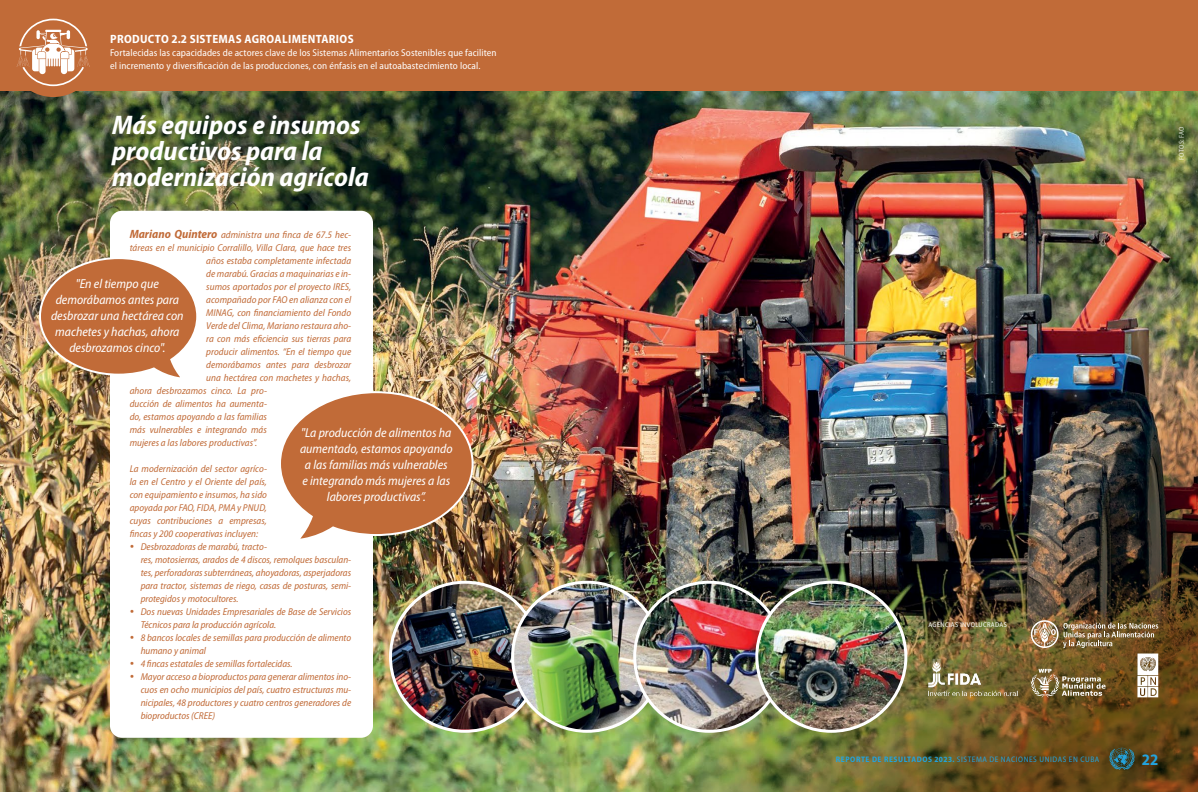
<style>
.page{position:relative;width:1198px;height:792px;background:#fff}
.page>*{position:absolute;margin:0;border:0;box-sizing:border-box;transform-origin:0 0}
.t1{font:italic 700 semi-condensed 27px/26px "Myriad Pro";color:#fff}
.t2{font:700 semi-condensed 16px "Myriad Pro";color:#23a3dd}
.t3{font:italic semi-condensed 13px/16px "Myriad Pro";color:#fff;text-align:center}
.t4{font:700 semi-condensed 12px "Myriad Pro";letter-spacing:.03em;color:#fff}
.t5{font:italic semi-condensed 10px "Myriad Pro";letter-spacing:.005em;color:#c16b38}
.t6{font:semi-condensed 10px/13px "Myriad Pro";letter-spacing:.01em;color:#fff}
.t7{font:semi-condensed 8px "Myriad Pro";letter-spacing:.07em;color:#23a3dd}
.t8{font:semi-condensed 7px "Myriad Pro";letter-spacing:.05em;color:#fff}
.t9{font:semi-condensed 7px "Myriad Pro";letter-spacing:.03em;color:#fff}
.s1{font-weight:700;font-size:12px}
.s2{font-weight:700}
</style>
<div class="page">
<img style="left:0;top:91px;width:1198px;height:701px">
<img style="left:649px;top:342px;width:549px;height:450px">
<svg style="left:1109px;top:748px;width:26px;height:22px"></svg>
<div style="left:110px;top:211px;width:263px;height:527px;background:#fff;border-radius:12px"></div>
<img style="left:390px;top:582px;width:150px;height:147px">
<img style="left:513px;top:582px;width:149px;height:149px;border-radius:75px">
<img style="left:635px;top:582px;width:149px;height:149px;border-radius:75px">
<img style="left:757px;top:582px;width:149px;height:149px;border-radius:75px">
<div style="left:755px;top:581px;width:152px;height:152px;border:3px solid #fff;border-radius:50%"></div>
<svg style="left:38px;top:256px;width:159px;height:125px;background:#c7875c"></svg>
<svg style="left:281px;top:390px;width:194px;height:153px;background:#c48158"></svg>
<div style="left:0;top:0;width:1198px;height:90px;background:#c16b38"></div>
<div style="left:9px;top:8px;width:89px;height:89px;background:#c16b38;border-radius:50%"></div>
<svg style="left:17px;top:19px;width:73px;height:67px"></svg>
<svg style="left:1031px;top:669px;width:75px;height:28px;background:#8c7953"></svg>
<img style="left:1031px;top:620px;width:127px;height:28px">
<svg style="left:1137px;top:654px;width:21px;height:43px"></svg>
<img style="left:928px;top:659px;width:90px;height:38px">
<p class="t4" style="left:110px;top:31px;width:245px">PRODUCTO 2.2 SISTEMAS AGROALIMENTARIOS</p>
<p class="t6" style="left:110px;top:46px;width:388px">Fortalecidas las capacidades de actores clave de los Sistemas Alimentarios Sostenibles que faciliten el incremento y diversificación de las producciones, con énfasis en el autoabastecimiento local.</p>
<h1 class="t1" style="left:112px;top:112px;width:258px">Más equipos e insumos productivos para la modernización agrícola</h1>
<p class="t5" style="left:130px;top:228px;width:223px"><span class="s1">Mariano Quintero</span> administra una finca de 67.5 hec-</p>
<p class="t5" style="left:130px;top:241px;width:223px">táreas en el municipio Corralillo, Villa Clara, que hace tres</p>
<p class="t5" style="left:206px;top:254px;width:147px">años estaba completamente infectada</p>
<p class="t5" style="left:206px;top:267px;width:147px">de marabú. Gracias a maquinarias e in-</p>
<p class="t5" style="left:206px;top:280px;width:147px">sumos aportados por el proyecto IRES,</p>
<p class="t5" style="left:206px;top:293px;width:146px">acompañado por FAO en alianza con el</p>
<p class="t5" style="left:206px;top:306px;width:147px">MINAG, con financiamiento del Fondo</p>
<p class="t5" style="left:206px;top:319px;width:147px">Verde del Clima, Mariano restaura aho-</p>
<p class="t5" style="left:206px;top:332px;width:147px">ra con más eficiencia sus tierras para</p>
<p class="t5" style="left:206px;top:345px;width:147px">producir alimentos. “En el tiempo que</p>
<p class="t5" style="left:206px;top:358px;width:147px">demorábamos antes para desbrozar</p>
<p class="t5" style="left:206px;top:371px;width:147px">una hectárea con machetes y hachas,</p>
<p class="t5" style="left:130px;top:384px;width:139px">ahora desbrozamos cinco. La pro-</p>
<p class="t5" style="left:130px;top:397px;width:139px">ducción de alimentos ha aumenta-</p>
<p class="t5" style="left:130px;top:410px;width:139px">do, estamos apoyando a las familias</p>
<p class="t5" style="left:130px;top:423px;width:139px">más vulnerables e integrando más</p>
<p class="t5" style="left:130px;top:436px;width:129px">mujeres a las labores productivas”.</p>
<p class="t5" style="left:130px;top:462px;width:139px">La modernización del sector agríco-</p>
<p class="t5" style="left:130px;top:475px;width:139px">la en el Centro y el Oriente del país,</p>
<p class="t5" style="left:130px;top:488px;width:139px">con equipamiento e insumos, ha sido</p>
<p class="t5" style="left:130px;top:501px;width:139px">apoyada por FAO, FIDA, PMA y PNUD,</p>
<p class="t5" style="left:130px;top:514px;width:139px">cuyas contribuciones a empresas,</p>
<p class="t5" style="left:130px;top:527px;width:130px">fincas y 200 cooperativas incluyen:</p>
<p class="t5" style="left:141px;top:540px;width:128px">Desbrozadoras de marabú, tracto-</p>
<p class="t5" style="left:141px;top:553px;width:212px">res, motosierras, arados de 4 discos, remolques basculan-</p>
<p class="t5" style="left:141px;top:566px;width:212px">tes, perforadoras subterráneas, ahoyadoras, asperjadoras</p>
<p class="t5" style="left:141px;top:579px;width:212px">para tractor, sistemas de riego, casas de posturas, semi-</p>
<p class="t5" style="left:141px;top:592px;width:99px">protegidos y motocultores.</p>
<p class="t5" style="left:141px;top:605px;width:212px">Dos nuevas Unidades Empresariales de Base de Servicios</p>
<p class="t5" style="left:141px;top:618px;width:137px">Técnicos para la producción agrícola.</p>
<p class="t5" style="left:141px;top:631px;width:212px">8 bancos locales de semillas para producción de alimento</p>
<p class="t5" style="left:141px;top:644px;width:67px">humano y animal</p>
<p class="t5" style="left:141px;top:657px;width:153px">4 fincas estatales de semillas fortalecidas.</p>
<p class="t5" style="left:141px;top:670px;width:212px">Mayor acceso a bioproductos para generar alimentos ino-</p>
<p class="t5" style="left:141px;top:683px;width:212px">cuos en ocho municipios del país, cuatro estructuras mu-</p>
<p class="t5" style="left:141px;top:696px;width:212px">nicipales, 48 productores y cuatro centros generadores de</p>
<p class="t5" style="left:141px;top:709px;width:76px">bioproductos (CREE)</p>
<h3 class="t3" style="left:51px;top:275px;width:134px">"En el tiempo que demorábamos antes para desbrozar una hectárea con machetes y hachas, ahora desbrozamos cinco".</h3>
<h3 class="t3" style="left:300px;top:425px;width:154px">"La producción de alimentos ha aumentado, estamos apoyando a las familias más vulnerables<br>e integrando más mujeres a las labores productivas”.</h3>
<p class="t9" style="left:1177px;top:160px;width:36px;rotate:-90deg">FOTOS: FAO</p>
<p class="t8" style="left:928px;top:621px;width:80px">AGENCIAS INVOLUCRADAS</p>
<p class="t7" style="left:836px;top:754px;width:265px"><span class="s2">REPORTE DE RESULTADOS 2023.</span> SISTEMA DE NACIONES UNIDAS EN CUBA</p>
<h2 class="t2" style="left:1142px;top:749px;width:18px">22</h2>
</div>
